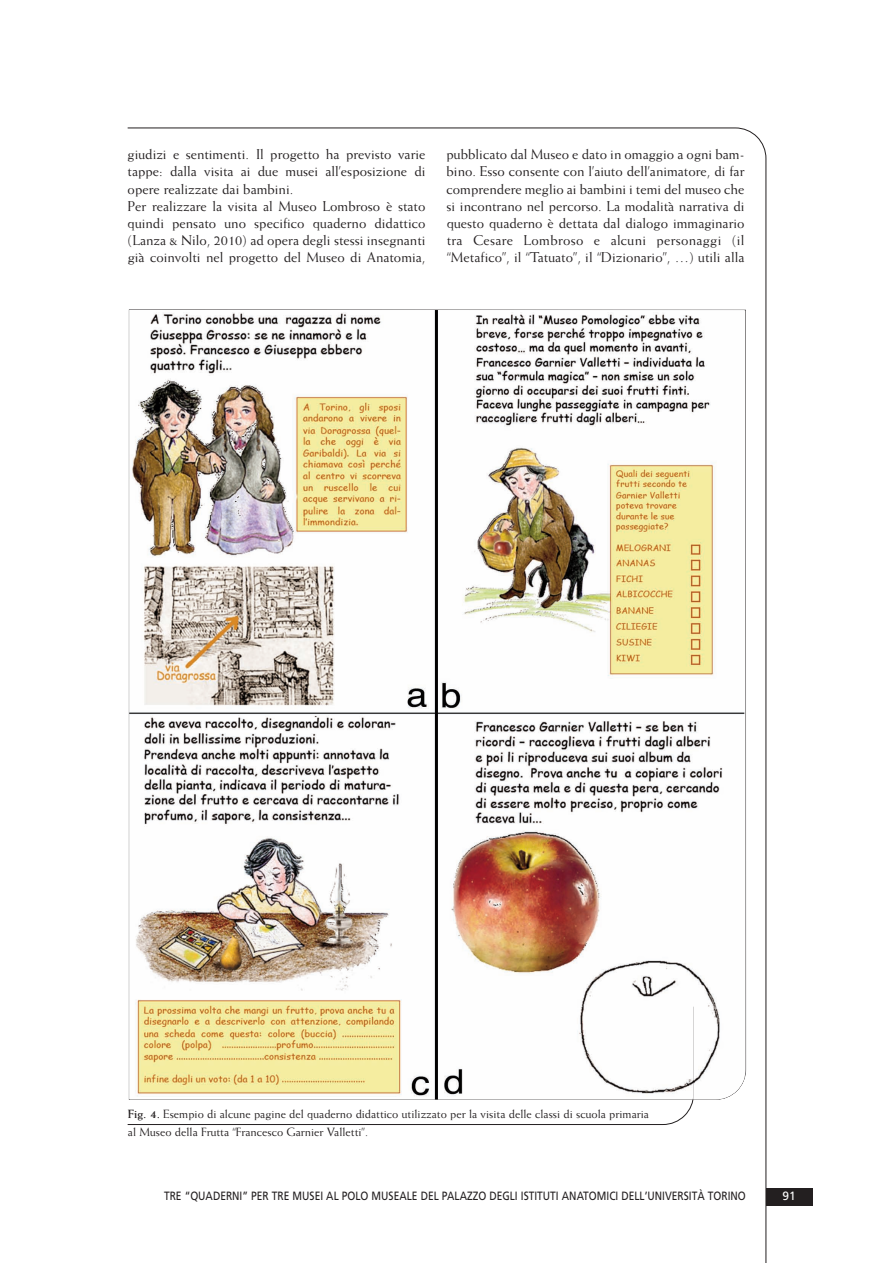
<style>
.page{position:relative;width:893px;height:1263px;background:#fff}
.page>*{position:absolute;margin:0;border:0;box-sizing:border-box;transform-origin:0 0}
.t1{font:14.25px/17.1px "Weiss";color:#231f20}
.t2{font:12px/18px "Weiss";color:#231f20}
.t3{font:12px "Frutiger";color:#231f20;scale:.85 1}
.t4{font:12px "Frutiger";color:#fff}
.s1{font-weight:700}
</style>
<div class="page">
<div style="left:765px;top:1189px;width:47px;height:17px;background:#231f20"></div>
<svg style="left:127px;top:1006px;width:567px;height:119px"></svg>
<img style="left:129px;top:310px;width:615px;height:789px">
<img style="left:692px;top:1007px;width:1px;height:92px">
<p class="t1" style="left:128px;top:147px;width:299px">giudizi e sentimenti. Il progetto ha previsto varie tappe: dalla visita ai due musei all’esposizione di opere realizzate dai bambini.<br>Per realizzare la visita al Museo Lombroso è stato quindi pensato uno specifico quaderno didattico (Lanza &amp; Nilo, 2010) ad opera degli stessi insegnanti già coinvolti nel progetto del Museo di Anatomia,</p>
<p class="t1" style="left:446px;top:147px;width:299px;text-align:justify">pubblicato dal Museo e dato in omaggio a ogni bam&shy;bino. Esso consente con l’aiuto dell’animatore, di far comprendere meglio ai bambini i temi del museo che si incontrano nel percorso. La modalità narrativa di questo quaderno è dettata dal dialogo immaginario tra Cesare Lombroso e alcuni personaggi (il “Metafico”, il “Tatuato”, il “Dizionario”, …) utili alla</p>
<p class="t2" style="left:128px;top:1105px;width:522px"><span class="s1">Fig. 4.</span> Esempio di alcune pagine del quaderno didattico utilizzato per la visita delle classi di scuola primaria al Museo della Frutta “Francesco Garnier Valletti”.</p>
<p class="t3" style="left:164px;top:1191px;width:686px">TRE “QUADERNI” PER TRE MUSEI AL POLO MUSEALE DEL PALAZZO DEGLI ISTITUTI ANATOMICI DELL’UNIVERSITÀ TORINO</p>
<p class="t4" style="left:782px;top:1191px;width:15px">91</p>
</div>
